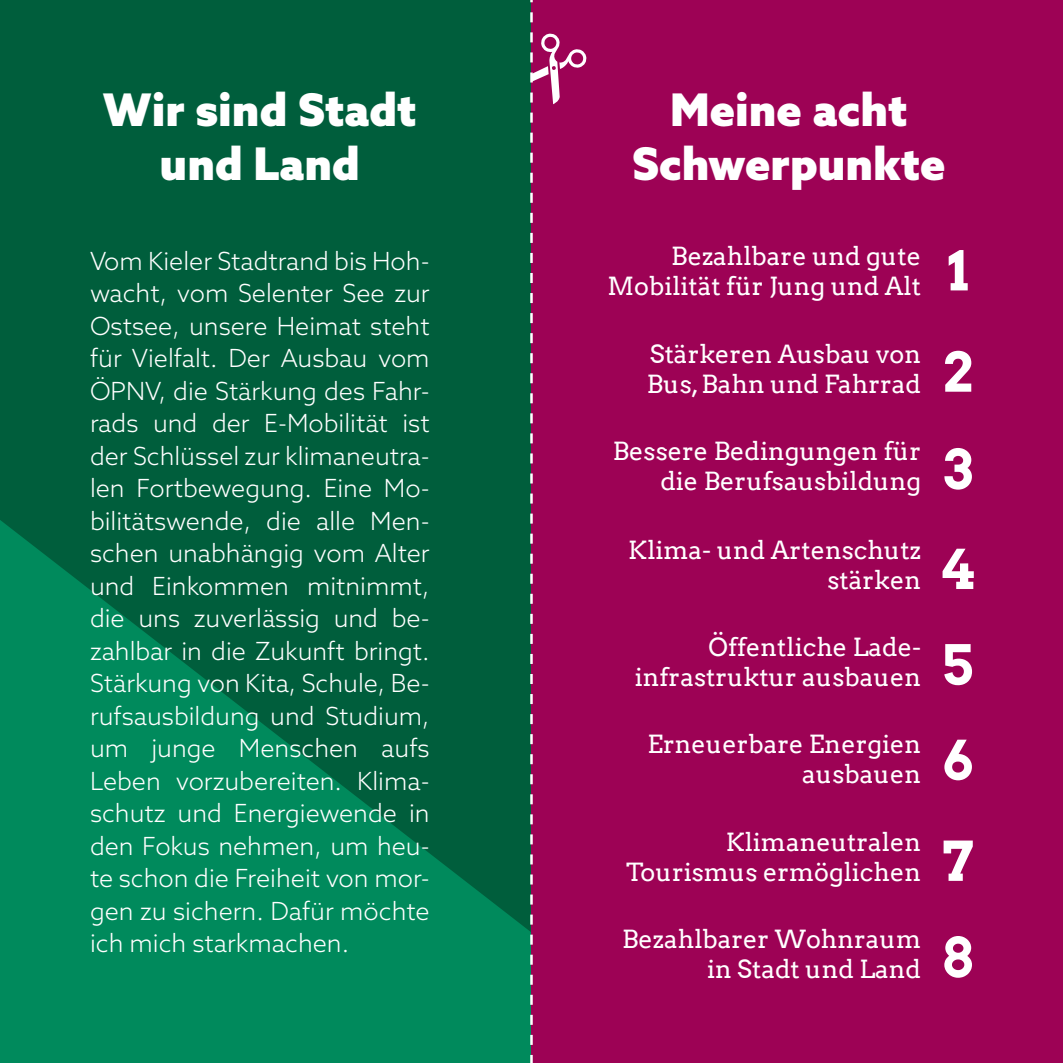
<style>
.page{position:relative;width:1063px;height:1063px;background:#005e3c}
.page>*{position:absolute;margin:0;border:0;box-sizing:border-box;transform-origin:0 0}
.t1{font:900 45px/54px "Azo Sans";color:#fff;text-align:center}
.t2{font:300 25px/32.5px "Azo Sans";color:#fff;text-align:justify}
.t3{font:25px/30px "Arvo";color:#fff;text-align:right}
</style>
<div class="page">
<svg style="left:0;top:520px;width:530px;height:543px;fill:#008a5c"></svg>
<div style="left:531px;top:0;width:532px;height:1063px;background:#9d0255"></div>
<svg style="left:949px;top:250px;width:19px;height:40px"></svg>
<svg style="left:944px;top:644px;width:28px;height:41px"></svg>
<svg style="left:944px;top:448px;width:28px;height:42px"></svg>
<svg style="left:944px;top:841px;width:29px;height:40px"></svg>
<svg style="left:945px;top:351px;width:26px;height:41px"></svg>
<svg style="left:944px;top:740px;width:28px;height:40px"></svg>
<svg style="left:943px;top:549px;width:31px;height:40px"></svg>
<svg style="left:944px;top:936px;width:28px;height:42px"></svg>
<svg style="left:530px;top:0;width:57px;height:1063px"></svg>
<p class="t1" style="left:103px;top:82px;width:315px">Wir sind Stadt und Land</p>
<p class="t1" style="left:632px;top:82px;width:315px">Meine acht<br>Schwerpunkte</p>
<p class="t2" style="left:90px;top:244px;width:341px">Vom Kieler Stadtrand bis Hoh&shy;wacht, vom Selenter See zur Ostsee, unsere Heimat steht für Vielfalt. Der Ausbau vom ÖPNV, die Stärkung des Fahr&shy;rads und der E-Mobilität ist der Schlüssel zur klimaneutra&shy;len Fortbewegung. Eine Mo&shy;bilitätswende, die alle Men&shy;schen unabhängig vom Alter und Einkommen mitnimmt, die uns zuverlässig und be&shy;zahlbar in die Zukunft bringt.<br>Stärkung von Kita, Schule, Be&shy;rufsausbildung und Studium, um junge Menschen aufs Leben vorzubereiten. Klima&shy;schutz und Energiewende in den Fokus nehmen, um heu&shy;te schon die Freiheit von mor&shy;gen zu sichern. Dafür möchte ich mich starkmachen.</p>
<p class="t3" style="left:671px;top:242px;width:251px">Bezahlbare und gute</p>
<p class="t3" style="left:607px;top:272px;width:315px">Mobilität für Jung und Alt</p>
<p class="t3" style="left:647px;top:339px;width:276px;text-align:left">Stärkeren Ausbau von<br>Bus, Bahn und Fahrrad</p>
<p class="t3" style="left:613px;top:436px;width:310px">Bessere Bedingungen für die Berufsausbildung</p>
<p class="t3" style="left:628px;top:535px;width:294px">Klima- und Artenschutz stärken</p>
<p class="t3" style="left:709px;top:632px;width:214px">Öffentliche Lade-</p>
<p class="t3" style="left:635px;top:662px;width:288px">infrastruktur ausbauen</p>
<p class="t3" style="left:647px;top:730px;width:275px">Erneuerbare Energien ausbauen</p>
<p class="t3" style="left:726px;top:827px;width:197px">Klimaneutralen</p>
<p class="t3" style="left:626px;top:857px;width:296px">Tourismus ermöglichen</p>
<p class="t3" style="left:622px;top:924px;width:301px">Bezahlbarer Wohnraum in Stadt und Land</p>
</div>
